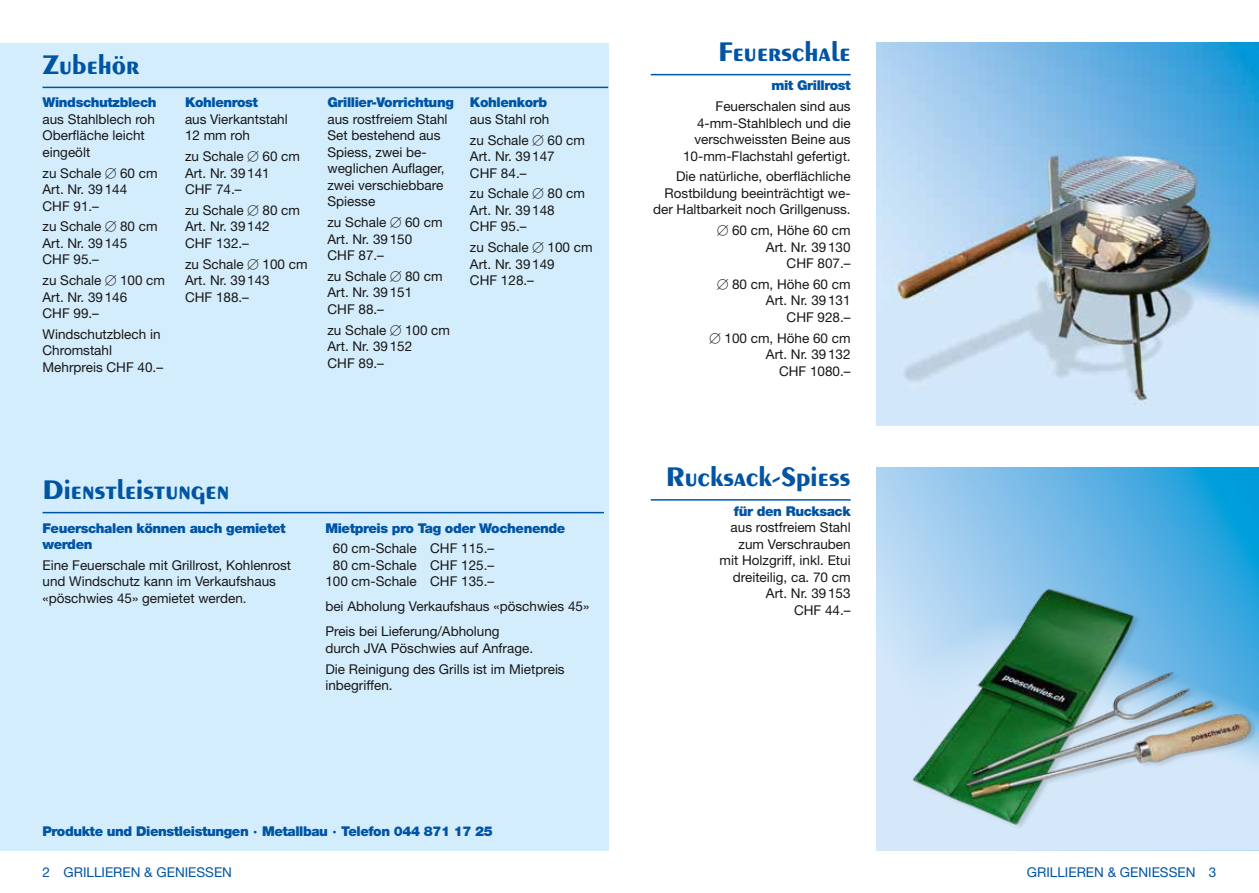
<style>
.page{position:relative;width:1259px;height:893px;background:#fff}
.page>*{position:absolute;margin:0;border:0;box-sizing:border-box;transform-origin:0 0}
.t1{font:700 28.5px "Exotic 350 BT";letter-spacing:-.015em;color:#0054a4}
.t2{font:13.5px/16.5px "Helvetica Neue";color:#181716}
.t3{font:900 13.5px/16.5px "Helvetica Neue";letter-spacing:-.03em;color:#0054a4}
.t4{font:13.5px "Helvetica Neue";color:#0054a4}
.s1{font-family:"Universal Newswith Comm Pi"}
.s2{font-family:"The Sans";font-weight:300}
</style>
<div class="page">
<div style="left:0;top:43px;width:608px;height:807px;background:#d4edfc"></div>
<hr style="left:43px;top:87px;width:565px;height:1px;background:#0054a4">
<hr style="left:43px;top:512px;width:561px;height:1px;background:#0054a4">
<img style="left:876px;top:43px;width:383px;height:382px">
<hr style="left:651px;top:74px;width:199px;height:1px;background:#0054a4">
<hr style="left:651px;top:499px;width:199px;height:2px;background:#0054a4">
<svg style="left:876px;top:468px;width:383px;height:107px;background:#69b9e6"></svg>
<img style="left:876px;top:575px;width:383px;height:275px">
<h1 class="t1" style="left:43px;top:47px;width:99px">Zubehör</h1>
<p class="t3" style="left:43px;top:94px;width:116px">Windschutzblech</p>
<p class="t2" style="left:43px;top:111px;width:114px">aus Stahlblech roh<br>Oberfläche leicht eingeölt</p>
<p class="t2" style="left:43px;top:164px;width:117px">zu Schale <span class="s1">B</span> 60 cm<br>Art. Nr. 39144<br>CHF 91.–</p>
<p class="t2" style="left:43px;top:218px;width:117px">zu Schale <span class="s1">B</span> 80 cm<br>Art. Nr. 39145<br>CHF 95.–</p>
<p class="t2" style="left:43px;top:272px;width:124px">zu Schale <span class="s1">B</span> 100 cm<br>Art. Nr. 39146<br>CHF 99.–</p>
<p class="t2" style="left:43px;top:326px;width:122px">Windschutzblech in<br>Chromstahl<br>Mehrpreis CHF 40.–</p>
<p class="t3" style="left:185px;top:94px;width:75px">Kohlenrost</p>
<p class="t2" style="left:185px;top:111px;width:104px">aus Vierkantstahl<br>12 mm roh</p>
<p class="t2" style="left:185px;top:148px;width:117px">zu Schale <span class="s1">B</span> 60 cm<br>Art. Nr. 39141<br>CHF 74.–</p>
<p class="t2" style="left:185px;top:202px;width:117px">zu Schale <span class="s1">B</span> 80 cm<br>Art. Nr. 39142<br>CHF 132.–</p>
<p class="t2" style="left:185px;top:255px;width:124px">zu Schale <span class="s1">B</span> 100 cm<br>Art. Nr. 39143<br>CHF 188.–</p>
<p class="t3" style="left:327px;top:94px;width:128px">Grillier-Vorrichtung</p>
<p class="t2" style="left:327px;top:111px;width:122px">aus rostfreiem Stahl<br>Set bestehend aus<br>Spiess, zwei be&shy;weglichen Auflager, zwei verschiebbare<br>Spiesse</p>
<p class="t2" style="left:327px;top:214px;width:117px">zu Schale <span class="s1">B</span> 60 cm<br>Art. Nr. 39150<br>CHF 87.–</p>
<p class="t2" style="left:327px;top:268px;width:117px">zu Schale <span class="s1">B</span> 80 cm<br>Art. Nr. 39151<br>CHF 88.–</p>
<p class="t2" style="left:327px;top:321px;width:124px">zu Schale <span class="s1">B</span> 100 cm<br>Art. Nr. 39152<br>CHF 89.–</p>
<p class="t3" style="left:470px;top:94px;width:79px">Kohlenkorb</p>
<p class="t2" style="left:470px;top:108px;width:117px;line-height:20.7px">aus Stahl roh<br>zu Schale <span class="s1">B</span> 60 cm</p>
<p class="t2" style="left:470px;top:148px;width:86px">Art. Nr. 39147<br>CHF 84.–</p>
<p class="t2" style="left:470px;top:185px;width:117px">zu Schale <span class="s1">B</span> 80 cm<br>Art. Nr. 39148<br>CHF 95.–</p>
<p class="t2" style="left:470px;top:239px;width:124px">zu Schale <span class="s1">B</span> 100 cm<br>Art. Nr. 39149<br>CHF 128.–</p>
<h1 class="t1" style="left:43px;top:473px;width:188px">Dienstleistungen</h1>
<p class="t3" style="left:43px;top:519px;width:245px">Feuerschalen können auch gemietet werden</p>
<p class="t2" style="left:43px;top:557px;width:250px">Eine Feuerschale mit Grillrost, Kohlenrost und Windschutz kann im Verkaufshaus «pöschwies 45» gemietet werden.</p>
<p class="t3" style="left:325px;top:519px;width:241px">Mietpreis pro Tag oder Wochenende</p>
<p class="t2" style="left:325px;top:540px;width:170px;text-align:center">60 cm-Schale CHF 115.–<br>80 cm-Schale CHF 125.–<br>100 cm-Schale CHF 135.–</p>
<p class="t2" style="left:325px;top:594px;width:265px;line-height:25px">bei Abholung Verkaufshaus «pöschwies 45»<br>Preis bei Lieferung/Abholung</p>
<p class="t2" style="left:325px;top:637px;width:241px;line-height:20.7px">durch JVA Pöschwies auf Anfrage.<br>Die Reinigung des Grills ist im Mietpreis</p>
<p class="t2" style="left:325px;top:677px;width:69px">inbegriffen.</p>
<p class="t3" style="left:43px;top:822px;width:452px">Produkte und Dienstleistungen <span class="s2">•</span> Metallbau <span class="s2">•</span> Telefon 044 871 17 25</p>
<h1 class="t1" style="left:718px;top:35px;width:134px">Feuerschale</h1>
<p class="t3" style="left:771px;top:77px;width:81px">mit Grillrost</p>
<p class="t2" style="left:683px;top:98px;width:169px;text-align:right">Feuerschalen sind aus<br>4-mm-Stahlblech und die verschweissten Beine aus<br>10-mm-Flachstahl gefertigt.</p>
<p class="t2" style="left:653px;top:168px;width:199px;text-align:right">Die natürliche, oberflächliche<br>Rostbildung beeinträchtigt we&shy;der Haltbarkeit noch Grillgenuss.</p>
<p class="t2" style="left:717px;top:222px;width:135px;text-align:right"><span class="s1">B</span> 60 cm, Höhe 60 cm<br>Art. Nr. 39130<br>CHF 807.–</p>
<p class="t2" style="left:717px;top:276px;width:135px;text-align:right"><span class="s1">B</span> 80 cm, Höhe 60 cm<br>Art. Nr. 39131<br>CHF 928.–</p>
<p class="t2" style="left:709px;top:329px;width:143px;text-align:right"><span class="s1">B</span> 100 cm, Höhe 60 cm<br>Art. Nr. 39132<br>CHF 1080.–</p>
<h1 class="t1" style="left:666px;top:460px;width:186px">Rucksack-Spiess</h1>
<p class="t3" style="left:734px;top:502px;width:118px">für den Rucksack</p>
<p class="t2" style="left:719px;top:519px;width:133px;text-align:right">aus rostfreiem Stahl zum Verschrauben mit Holzgriff, inkl. Etui dreiteilig, ca. 70 cm<br>Art. Nr. 39153<br>CHF 44.–</p>
<p class="t4" style="left:43px;top:864px;width:191px">2 GRILLIEREN &amp; GENIESSEN</p>
<p class="t4" style="left:1027px;top:864px;width:191px">GRILLIEREN &amp; GENIESSEN 3</p>
</div>
